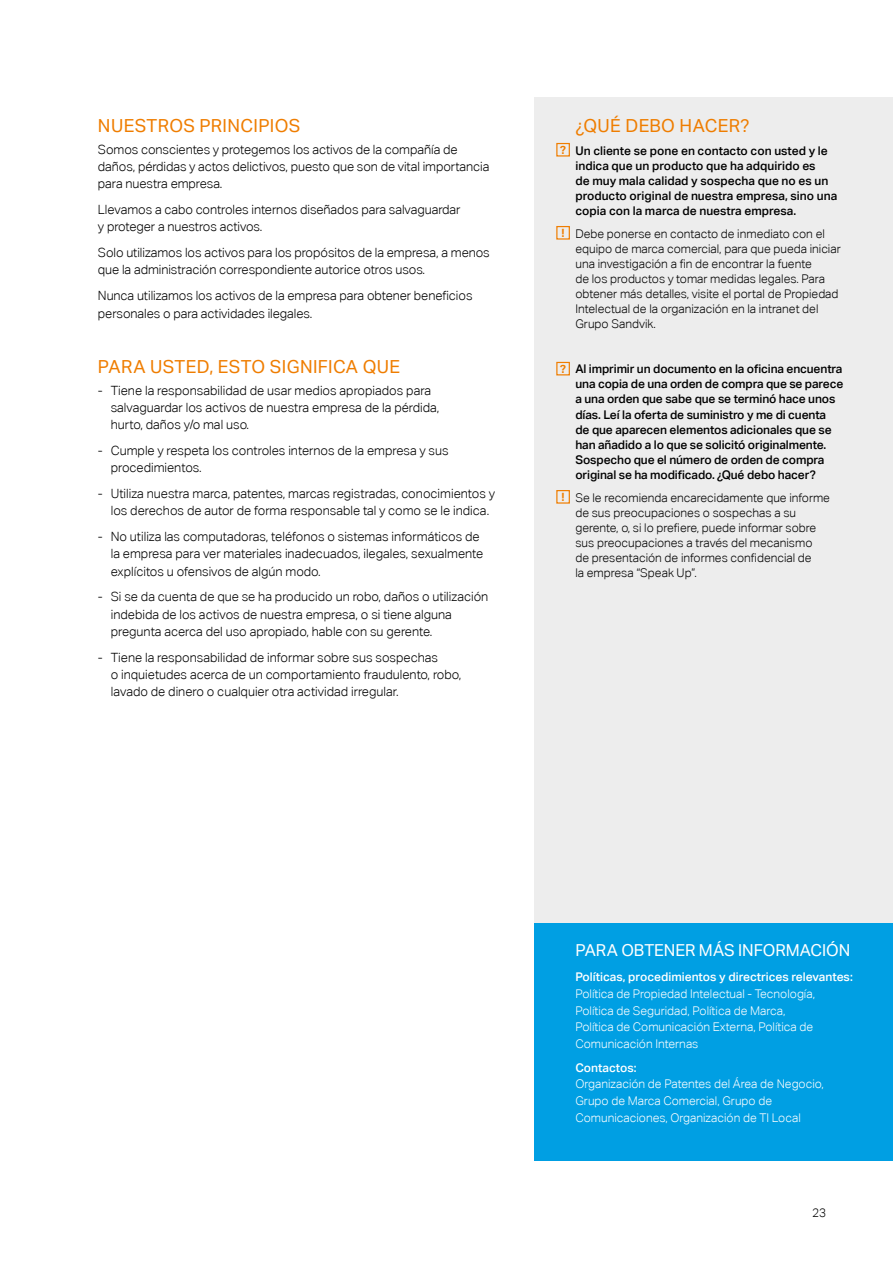
<style>
.page{position:relative;width:893px;height:1263px;background:#fff}
.page>*{position:absolute;margin:0;border:0;box-sizing:border-box;transform-origin:0 0}
.t1{font:18px "Aktiv Grotesk";letter-spacing:.02em;color:#ef7d00}
.t2{font:16.5px "Aktiv Grotesk";color:#fff}
.t3{font:300 12.75px/17.2px "Aktiv Grotesk";color:#000}
.t4{font:500 12px/15.1px "Aktiv Grotesk";letter-spacing:-.01em;color:#000}
.t5{font:300 12px/15.1px "Aktiv Grotesk";color:#000}
.t6{font:300 12px/16.6px "Aktiv Grotesk";color:#fff}
.t7{font:500 12px "Aktiv Grotesk";color:#fff}
.t8{font:700 11.4px "Aktiv Grotesk";color:#ef7d00}
</style>
<div class="page">
<div style="left:534px;top:98px;width:359px;height:1063px;background:#ededed"></div>
<div style="left:556px;top:143px;width:14px;height:14px;border:1px solid #ef7d00"></div>
<div style="left:556px;top:226px;width:14px;height:14px;border:1px solid #ef7d00"></div>
<div style="left:556px;top:362px;width:14px;height:13px;border:1px solid #ef7d00"></div>
<div style="left:556px;top:490px;width:14px;height:14px;border:1px solid #ef7d00"></div>
<div style="left:534px;top:923px;width:359px;height:238px;background:#009fe3"></div>
<h1 class="t1" style="left:98px;top:115px;width:204px">NUESTROS PRINCIPIOS</h1>
<p class="t3" style="left:98px;top:141px;width:393px">Somos conscientes y protegemos los activos de la compañía de daños, pérdidas y actos delictivos, puesto que son de vital importancia para nuestra empresa.</p>
<p class="t3" style="left:98px;top:201px;width:364px">Llevamos a cabo controles internos diseñados para salvaguardar y proteger a nuestros activos.</p>
<p class="t3" style="left:98px;top:244px;width:393px">Solo utilizamos los activos para los propósitos de la empresa, a menos que la administración correspondiente autorice otros usos.</p>
<p class="t3" style="left:98px;top:287px;width:376px">Nunca utilizamos los activos de la empresa para obtener beneficios personales o para actividades ilegales.</p>
<h1 class="t1" style="left:98px;top:356px;width:304px">PARA USTED, ESTO SIGNIFICA QUE</h1>
<p class="t3" style="left:111px;top:382px;width:330px;text-indent:-13px">- Tiene la responsabilidad de usar medios apropiados para salvaguardar los activos de nuestra empresa de la pérdida, hurto, daños y/o mal uso.</p>
<p class="t3" style="left:111px;top:442px;width:339px;text-indent:-13px">- Cumple y respeta los controles internos de la empresa y sus procedimientos.</p>
<p class="t3" style="left:98px;top:485px;width:399px;text-align:center">- Utiliza nuestra marca, patentes, marcas registradas, conocimientos y los derechos de autor de forma responsable tal y como se le indica.</p>
<p class="t3" style="left:111px;top:528px;width:374px;text-indent:-13px">- No utiliza las computadoras, teléfonos o sistemas informáticos de la empresa para ver materiales inadecuados, ilegales, sexualmente explícitos u ofensivos de algún modo.</p>
<p class="t3" style="left:111px;top:588px;width:379px;text-indent:-13px">- Si se da cuenta de que se ha producido un robo, daños o utilización indebida de los activos de nuestra empresa, o si tiene alguna pregunta acerca del uso apropiado, hable con su gerente.</p>
<p class="t3" style="left:111px;top:648px;width:352px;text-indent:-13px">- Tiene la responsabilidad de informar sobre sus sospechas<br>o inquietudes acerca de un comportamiento fraudulento, robo, lavado de dinero o cualquier otra actividad irregular.</p>
<p class="t8" style="left:560px;top:143px;width:7px">?</p>
<p class="t8" style="left:561px;top:226px;width:5px">!</p>
<p class="t8" style="left:560px;top:362px;width:7px">?</p>
<p class="t8" style="left:561px;top:490px;width:5px">!</p>
<h1 class="t1" style="left:575px;top:115px;width:176px">¿QUÉ DEBO HACER?</h1>
<p class="t4" style="left:575px;top:143px;width:263px">Un cliente se pone en contacto con usted y le indica que un producto que ha adquirido es<br>de muy mala calidad y sospecha que no es un producto original de nuestra empresa, sino una copia con la marca de nuestra empresa.</p>
<p class="t5" style="left:575px;top:226px;width:267px">Debe ponerse en contacto de inmediato con el equipo de marca comercial, para que pueda iniciar una investigación a fin de encontrar la fuente<br>de los productos y tomar medidas legales. Para obtener más detalles, visite el portal de Propiedad Intelectual de la organización en la intranet del Grupo Sandvik.</p>
<p class="t4" style="left:575px;top:361px;width:269px">Al imprimir un documento en la oficina encuentra una copia de una orden de compra que se parece a una orden que sabe que se terminó hace unos días. Leí la oferta de suministro y me di cuenta de que aparecen elementos adicionales que se han añadido a lo que se solicitó originalmente.<br>Sospecho que el número de orden de compra original se ha modificado. ¿Qué debo hacer?</p>
<p class="t5" style="left:575px;top:490px;width:256px">Se le recomienda encarecidamente que informe de sus preocupaciones o sospechas a su gerente, o, si lo prefiere, puede informar sobre sus preocupaciones a través del mecanismo<br>de presentación de informes confidencial de<br>la empresa “Speak Up”.</p>
<p class="t2" style="left:575px;top:940px;width:277px">PARA OBTENER MÁS INFORMACIÓN</p>
<p class="t7" style="left:575px;top:970px;width:279px">Políticas, procedimientos y directrices relevantes:</p>
<p class="t6" style="left:575px;top:985px;width:241px">Política de Propiedad Intelectual - Tecnología, Política de Seguridad, Política de Marca, Política de Comunicación Externa, Política de Comunicación Internas</p>
<p class="t7" style="left:575px;top:1060px;width:63px">Contactos:</p>
<p class="t6" style="left:575px;top:1076px;width:250px">Organización de Patentes del Área de Negocio,<br>Grupo de Marca Comercial, Grupo de<br>Comunicaciones, Organización de TI Local</p>
<p class="t5" style="left:812px;top:1205px;width:16px">23</p>
</div>
